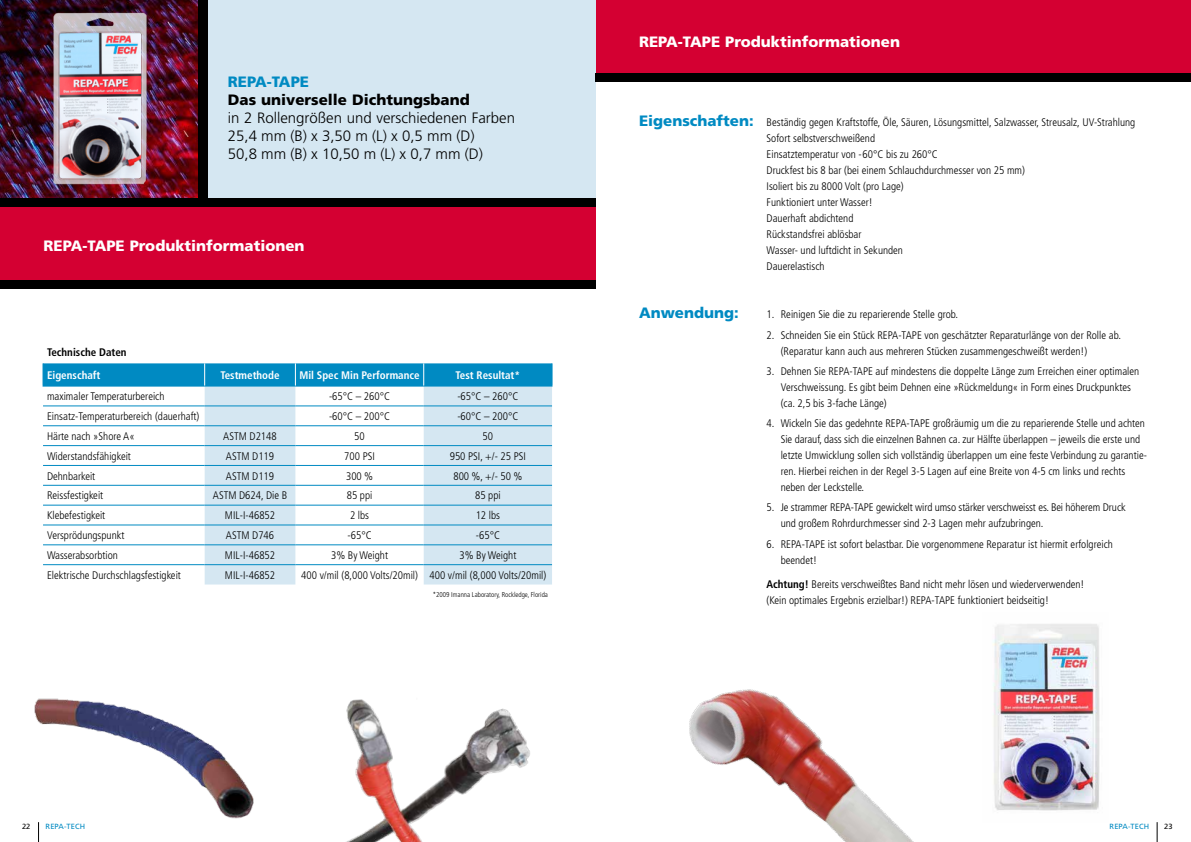
<style>
.page{position:relative;width:1191px;height:842px;background:#fff}
.page>*{position:absolute;margin:0;border:0;box-sizing:border-box;transform-origin:0 0}
.t1{font:300 15px/18px "Frutiger";color:#000}
.t2{font:900 15px "Frutiger";color:#fff}
.t3{font:900 15px "Frutiger";color:#000}
.t4{font:900 15px "Frutiger";color:#008ac2}
.t5{font:300 condensed 11px/16px "Frutiger";color:#000}
.t6{font:700 condensed 11px "Frutiger";color:#fff}
.t7{font:700 condensed 11px/22.7px "Frutiger";color:#000}
.t8{font:7.5px "Frutiger";letter-spacing:.015em;color:#008ac2}
.t9{font:7.5px "Frutiger";color:#000}
.t10{font:300 condensed 7px "Frutiger";color:#000}
.s1{color:#fff}
.s2{font-weight:900;font-stretch:normal;font-size:15px;color:#008ac2}
.s3{font-weight:700}
</style>
<div class="page">
<svg style="left:1156px;top:822px;width:1px;height:20px"></svg>
<svg style="left:38px;top:822px;width:1px;height:20px"></svg>
<img style="left:0;top:0;width:198px;height:198px">
<img style="left:46px;top:7px;width:105px;height:182px">
<img style="left:993px;top:624px;width:107px;height:187px">
<img style="left:689px;top:689px;width:225px;height:153px">
<div style="left:0;top:207px;width:595px;height:74px;background:#d40032"></div>
<div style="left:595px;top:0;width:596px;height:74px;background:#d40032"></div>
<div style="left:207px;top:0;width:388px;height:201px;background:#d5e7f2"></div>
<div style="left:198px;top:0;width:9px;height:201px;background:#000"></div>
<div style="left:595px;top:74px;width:596px;height:8px;background:#000"></div>
<svg style="left:107px;top:504px;width:12px;height:1px"></svg>
<div style="left:0;top:198px;width:595px;height:9px;background:#000"></div>
<div style="left:0;top:281px;width:595px;height:8px;background:#000"></div>
<img style="left:34px;top:698px;width:220px;height:121px">
<svg style="left:205px;top:387px;width:347px;height:197px;fill:#d5e7f2"></svg>
<hr style="left:43px;top:406px;width:162px;height:1px;background:#008ac2">
<hr style="left:205px;top:406px;width:90px;height:1px;background:#008ac2">
<hr style="left:295px;top:406px;width:129px;height:1px;background:#008ac2">
<hr style="left:424px;top:406px;width:128px;height:1px;background:#008ac2">
<hr style="left:43px;top:426px;width:162px;height:1px;background:#008ac2">
<hr style="left:205px;top:426px;width:90px;height:1px;background:#008ac2">
<hr style="left:295px;top:426px;width:129px;height:1px;background:#008ac2">
<hr style="left:424px;top:426px;width:128px;height:1px;background:#008ac2">
<hr style="left:43px;top:445px;width:162px;height:1px;background:#008ac2">
<hr style="left:205px;top:445px;width:90px;height:1px;background:#008ac2">
<hr style="left:295px;top:445px;width:129px;height:1px;background:#008ac2">
<hr style="left:424px;top:445px;width:128px;height:1px;background:#008ac2">
<hr style="left:43px;top:465px;width:162px;height:1px;background:#008ac2">
<hr style="left:205px;top:465px;width:90px;height:1px;background:#008ac2">
<hr style="left:295px;top:465px;width:129px;height:1px;background:#008ac2">
<hr style="left:424px;top:465px;width:128px;height:1px;background:#008ac2">
<hr style="left:43px;top:485px;width:162px;height:1px;background:#008ac2">
<hr style="left:205px;top:485px;width:90px;height:1px;background:#008ac2">
<hr style="left:295px;top:485px;width:129px;height:1px;background:#008ac2">
<hr style="left:424px;top:485px;width:128px;height:1px;background:#008ac2">
<hr style="left:43px;top:505px;width:162px;height:1px;background:#008ac2">
<hr style="left:205px;top:505px;width:90px;height:1px;background:#008ac2">
<hr style="left:295px;top:505px;width:129px;height:1px;background:#008ac2">
<hr style="left:424px;top:505px;width:128px;height:1px;background:#008ac2">
<hr style="left:43px;top:525px;width:162px;height:1px;background:#008ac2">
<hr style="left:205px;top:525px;width:90px;height:1px;background:#008ac2">
<hr style="left:295px;top:525px;width:129px;height:1px;background:#008ac2">
<hr style="left:424px;top:525px;width:128px;height:1px;background:#008ac2">
<hr style="left:43px;top:545px;width:162px;height:1px;background:#008ac2">
<hr style="left:205px;top:545px;width:90px;height:1px;background:#008ac2">
<hr style="left:295px;top:545px;width:129px;height:1px;background:#008ac2">
<hr style="left:424px;top:545px;width:128px;height:1px;background:#008ac2">
<hr style="left:43px;top:564px;width:162px;height:1px;background:#008ac2">
<hr style="left:205px;top:564px;width:90px;height:1px;background:#008ac2">
<hr style="left:295px;top:564px;width:129px;height:1px;background:#008ac2">
<hr style="left:424px;top:564px;width:128px;height:1px;background:#008ac2">
<hr style="left:43px;top:386px;width:162px;height:1px;background:#008ac2">
<hr style="left:205px;top:386px;width:90px;height:1px;background:#008ac2">
<hr style="left:295px;top:386px;width:129px;height:1px;background:#008ac2">
<hr style="left:424px;top:386px;width:128px;height:1px;background:#008ac2">
<div style="left:43px;top:363px;width:509px;height:23px;background:#008ac2"></div>
<img style="left:346px;top:699px;width:184px;height:143px">
<h1 class="t4" style="left:228px;top:73px;width:83px">REPA-TAPE</h1>
<h1 class="t3" style="left:228px;top:91px;width:243px">Das universelle Dichtungsband</h1>
<h1 class="t1" style="left:228px;top:109px;width:289px">in 2 Rollengrößen und verschiedenen Farben<br>25,4 mm (B) x 3,50 m (L) x 0,5 mm (D)<br>50,8 mm (B) x 10,50 m (L) x 0,7 mm (D)</h1>
<h1 class="t2" style="left:44px;top:237px;width:262px">REPA-TAPE Produktinformationen</h1>
<p class="t7" style="left:47px;top:341px;width:87px">Technische Daten<span class="s1">h<br>Eigenschaft</span></p>
<p class="t6" style="left:220px;top:368px;width:61px">Testmethode</p>
<p class="t6" style="left:299px;top:368px;width:122px">Mil Spec Min Performance</p>
<p class="t6" style="left:455px;top:368px;width:66px">Test Resultat*</p>
<p class="t5" style="left:47px;top:388px;width:119px">maximaler Temperaturbereich</p>
<p class="t5" style="left:329px;top:388px;width:63px">-65°C – 260°C</p>
<p class="t5" style="left:457px;top:388px;width:63px">-65°C – 260°C</p>
<p class="t5" style="left:47px;top:408px;width:154px">Einsatz-Temperaturbereich (dauerhaft)</p>
<p class="t5" style="left:329px;top:408px;width:63px">-60°C – 200°C</p>
<p class="t5" style="left:457px;top:408px;width:63px">-60°C – 200°C</p>
<p class="t5" style="left:47px;top:428px;width:89px">Härte nach »Shore A«</p>
<p class="t5" style="left:223px;top:428px;width:55px">ASTM D2148</p>
<p class="t5" style="left:354px;top:428px;width:12px">50</p>
<p class="t5" style="left:482px;top:428px;width:12px">50</p>
<p class="t5" style="left:47px;top:448px;width:85px">Widerstandsfähigkeit</p>
<p class="t5" style="left:226px;top:448px;width:50px">ASTM D119</p>
<p class="t5" style="left:344px;top:448px;width:32px">700 PSI</p>
<p class="t5" style="left:450px;top:448px;width:78px">950 PSI, +/- 25 PSI</p>
<p class="t5" style="left:47px;top:468px;width:50px">Dehnbarkeit</p>
<p class="t5" style="left:226px;top:468px;width:50px">ASTM D119</p>
<p class="t5" style="left:346px;top:468px;width:29px">300 %</p>
<p class="t5" style="left:453px;top:468px;width:70px">800 %, +/- 50 %</p>
<p class="t5" style="left:47px;top:488px;width:58px">Reissfestigkeit</p>
<p class="t5" style="left:213px;top:488px;width:76px">ASTM D624, Die B</p>
<p class="t5" style="left:347px;top:488px;width:27px">85 ppi</p>
<p class="t5" style="left:475px;top:488px;width:27px">85 ppi</p>
<p class="t5" style="left:47px;top:507px;width:60px">Klebefestigkeit</p>
<p class="t5" style="left:225px;top:507px;width:52px">MIL-I-46852</p>
<p class="t5" style="left:350px;top:507px;width:21px">2 lbs</p>
<p class="t5" style="left:476px;top:507px;width:26px">12 lbs</p>
<p class="t5" style="left:47px;top:527px;width:79px">Versprödungspunkt</p>
<p class="t5" style="left:226px;top:527px;width:50px">ASTM D746</p>
<p class="t5" style="left:347px;top:527px;width:26px">-65°C</p>
<p class="t5" style="left:476px;top:527px;width:26px">-65°C</p>
<p class="t5" style="left:47px;top:547px;width:72px">Wasserabsorbtion</p>
<p class="t5" style="left:225px;top:547px;width:52px">MIL-I-46852</p>
<p class="t5" style="left:331px;top:547px;width:59px">3% By Weight</p>
<p class="t5" style="left:459px;top:547px;width:59px">3% By Weight</p>
<p class="t5" style="left:47px;top:567px;width:135px">Elektrische Durchschlagsfestigkeit</p>
<p class="t5" style="left:225px;top:567px;width:52px">MIL-I-46852</p>
<p class="t5" style="left:301px;top:567px;width:247px">400 v/mil (8,000 Volts/20mil) 400 v/mil (8,000 Volts/20mil)</p>
<p class="t10" style="left:433px;top:591px;width:117px">*2009 Imanna Laboratory, Rockledge, Florida</p>
<h1 class="t2" style="left:639px;top:33px;width:262px">REPA-TAPE Produktinformationen</h1>
<p class="t5" style="left:766px;top:115px;width:370px;text-indent:-128px"><span class="s2">Eigenschaften:</span> Beständig gegen Kraftstoffe, Öle, Säuren, Lösungsmittel, Salzwasser, Streusalz, UV-Strahlung Sofort selbstverschweißend<br>Einsatztemperatur von -60°C bis zu 260°C<br>Druckfest bis 8 bar (bei einem Schlauchdurchmesser von 25 mm)<br>Isoliert bis zu 8000 Volt (pro Lage)<br>Funktioniert unter Wasser!<br>Dauerhaft abdichtend<br>Rückstandsfrei ablösbar<br>Wasser- und luftdicht in Sekunden<br>Dauerelastisch</p>
<h1 class="t4" style="left:639px;top:304px;width:101px">Anwendung:</h1>
<p class="t5" style="left:766px;top:307px;width:193px">1. Reinigen Sie die zu reparierende Stelle grob.</p>
<p class="t5" style="left:781px;top:327px;width:342px;text-indent:-14px">2. Schneiden Sie ein Stück REPA-TAPE von geschätzter Reparaturlänge von der Rolle ab. (Reparatur kann auch aus mehreren Stücken zusammengeschweißt werden!)</p>
<p class="t5" style="left:780px;top:363px;width:360px;text-indent:-14px">3. Dehnen Sie REPA-TAPE auf mindestens die doppelte Länge zum Erreichen einer optimalen<br>Verschweissung. Es gibt beim Dehnen eine »Rückmeldung« in Form eines Druckpunktes (ca. 2,5 bis 3-fache Länge)</p>
<p class="t5" style="left:780px;top:415px;width:368px;text-indent:-14px">4. Wickeln Sie das gedehnte REPA-TAPE großräumig um die zu reparierende Stelle und achten Sie darauf, dass sich die einzelnen Bahnen ca. zur Hälfte überlappen – jeweils die erste und letzte Umwicklung sollen sich vollständig überlappen um eine feste Verbindung zu garantie&shy;ren. Hierbei reichen in der Regel 3-5 Lagen auf eine Breite von 4-5 cm links und rechts neben der Leckstelle.</p>
<p class="t5" style="left:780px;top:500px;width:347px;text-indent:-14px">5. Je strammer REPA-TAPE gewickelt wird umso stärker verschweisst es. Bei höherem Druck und großem Rohrdurchmesser sind 2-3 Lagen mehr aufzubringen.</p>
<p class="t5" style="left:780px;top:536px;width:334px;text-indent:-14px">6. REPA-TAPE ist sofort belastbar. Die vorgenommene Reparatur ist hiermit erfolgreich beendet!</p>
<p class="t5" style="left:766px;top:576px;width:319px"><span class="s3">Achtung!</span> Bereits verschweißtes Band nicht mehr lösen und wiederverwenden! (Kein optimales Ergebnis erzielbar!) REPA-TAPE funktioniert beidseitig!</p>
<p class="t9" style="left:22px;top:821px;width:10px">22</p>
<p class="t8" style="left:46px;top:821px;width:41px">REPA-TECH</p>
<p class="t8" style="left:1109px;top:821px;width:41px">REPA-TECH</p>
<p class="t9" style="left:1164px;top:821px;width:10px">23</p>
</div>
